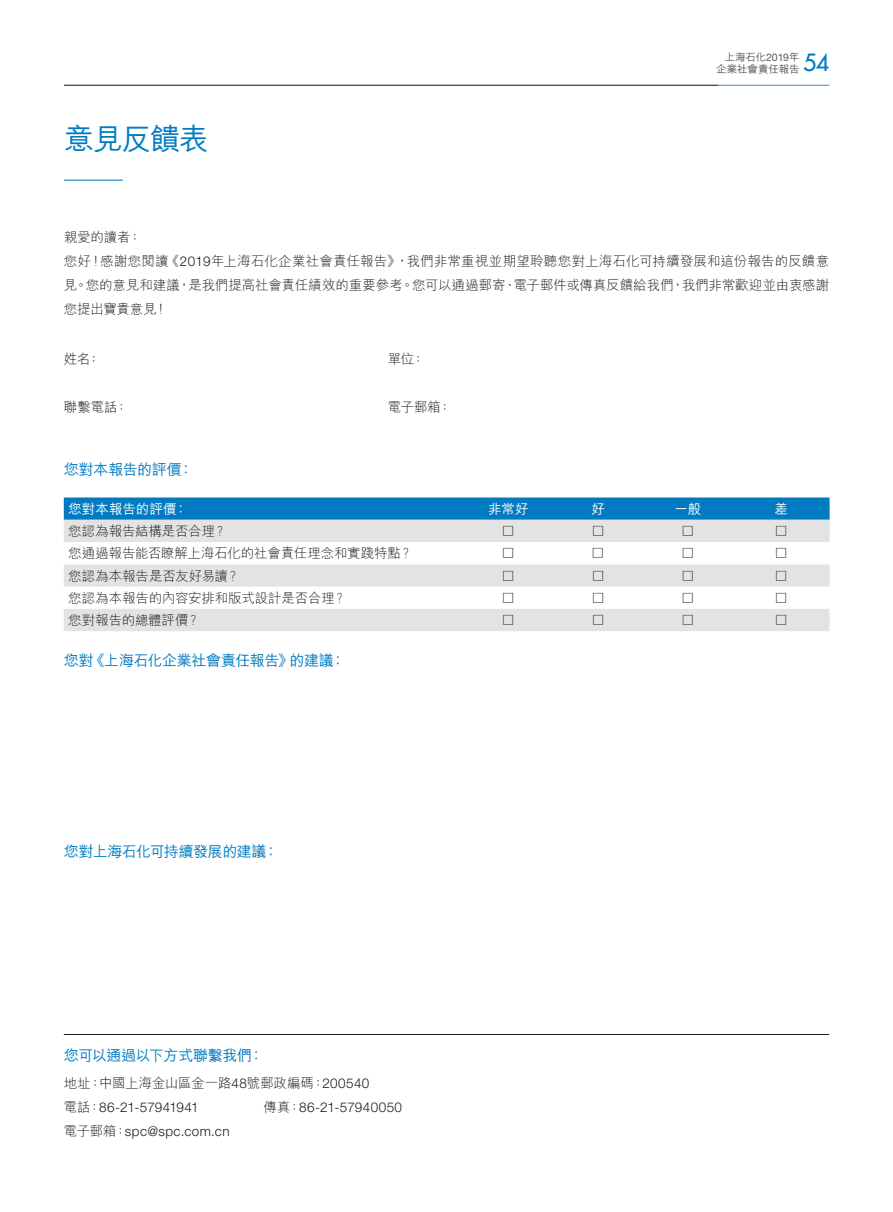
<style>
.page{position:relative;width:893px;height:1212px;background:#fff}
.page>*{position:absolute;margin:0;border:0;box-sizing:border-box;transform-origin:0 0}
.t1{font:30px "M Hei HK Medium E Ten B5 H";letter-spacing:-.05em;color:#007bc2}
.t2{font:15px "M Hei HK Medium E Ten B5 H";letter-spacing:-.03em;color:#007bc2}
.t3{font:13.5px/24px "M Hei HK Light E Ten B5 H";letter-spacing:-.005em;color:#1d1d1b}
.t4{font:300 13.5px "Helvetica Neue LT Std";letter-spacing:.025em;color:#1d1d1b}
.t5{font:300 13.5px "Helvetica Neue LT Std";color:#1d1d1b}
.t6{font:13.5px "M Hei HK Medium E Ten B5 H";letter-spacing:-.005em;color:#fff}
.t7{font:10.5px/12.6px "M Hei HK Medium E Ten B5 H";letter-spacing:-.015em;color:#575756}
.s1{font-family:"Helvetica Neue LT Std"}
.s2{font-family:"Helvetica Neue LT Std";font-weight:300}
.s3{font-family:"M Hei HK Light E Ten B5 H";font-weight:400}
</style>
<div class="page">
<hr style="left:716px;top:85px;width:113px;height:1px;background:#4794d0">
<hr style="left:64px;top:85px;width:653px;height:1px;background:#1d1d1b">
<div style="left:64px;top:498px;width:765px;height:22px;background:#007bc2"></div>
<svg style="left:64px;top:520px;width:765px;height:111px;fill:#e3e3e3"></svg>
<svg style="left:64px;top:542px;width:765px;height:22px"></svg>
<hr style="left:64px;top:1034px;width:765px;height:1px;background:#1d1d1b">
<hr style="left:64px;top:180px;width:59px;height:1px;background:#007bc2">
<h1 class="t1" style="left:64px;top:128px;width:146px">意見反饋表</h1>
<p class="t7" style="left:716px;top:52px;width:115px;text-indent:9px">上海石化<span class="s1">2019</span>年<br>企業社會責任報告 <sup>54</sup></p>
<p class="t3" style="left:64px;top:227px;width:767px">親愛的讀者：<br>您好！感謝您閱讀《<span class="s2">2019</span>年上海石化企業社會責任報告》，我們非常重視並期望聆聽您對上海石化可持續發展和這份報告的反饋意見。您的意見和建議，是我們提高社會責任績效的重要參考。您可以通過郵寄、電子郵件或傳真反饋給我們，我們非常歡迎並由衷感謝您提出寶貴意見！</p>
<p class="t3" style="left:64px;top:349px;width:38px">姓名：</p>
<p class="t3" style="left:388px;top:349px;width:39px">單位：</p>
<p class="t3" style="left:64px;top:397px;width:66px">聯繫電話：</p>
<p class="t3" style="left:388px;top:397px;width:65px">電子郵箱：</p>
<p class="t2" style="left:64px;top:464px;width:131px">您對本報告的評價：</p>
<p class="t6" style="left:68px;top:504px;width:121px">您對本報告的評價：</p>
<p class="t6" style="left:488px;top:504px;width:42px">非常好</p>
<p class="t6" style="left:591px;top:504px;width:15px">好</p>
<p class="t6" style="left:674px;top:504px;width:28px">一般</p>
<p class="t6" style="left:774px;top:504px;width:15px">差</p>
<p class="t3" style="left:68px;top:521px;width:160px">您認為報告結構是否合理？</p>
<p class="t3" style="left:501px;top:521px;width:15px">□</p>
<p class="t3" style="left:591px;top:521px;width:15px">□</p>
<p class="t3" style="left:681px;top:521px;width:15px">□</p>
<p class="t3" style="left:774px;top:521px;width:15px">□</p>
<p class="t3" style="left:68px;top:543px;width:346px">您通過報告能否瞭解上海石化的社會責任理念和實踐特點？</p>
<p class="t3" style="left:501px;top:543px;width:15px">□</p>
<p class="t3" style="left:591px;top:543px;width:15px">□</p>
<p class="t3" style="left:681px;top:543px;width:15px">□</p>
<p class="t3" style="left:774px;top:543px;width:15px">□</p>
<p class="t3" style="left:68px;top:565px;width:173px">您認為本報告是否友好易讀？</p>
<p class="t3" style="left:501px;top:565px;width:15px">□</p>
<p class="t3" style="left:591px;top:565px;width:15px">□</p>
<p class="t3" style="left:681px;top:565px;width:15px">□</p>
<p class="t3" style="left:774px;top:565px;width:15px">□</p>
<p class="t3" style="left:68px;top:588px;width:280px">您認為本報告的內容安排和版式設計是否合理？</p>
<p class="t3" style="left:501px;top:588px;width:15px">□</p>
<p class="t3" style="left:591px;top:588px;width:15px">□</p>
<p class="t3" style="left:681px;top:588px;width:15px">□</p>
<p class="t3" style="left:774px;top:588px;width:15px">□</p>
<p class="t3" style="left:68px;top:610px;width:133px">您對報告的總體評價？</p>
<p class="t3" style="left:501px;top:610px;width:15px">□</p>
<p class="t3" style="left:591px;top:610px;width:15px">□</p>
<p class="t3" style="left:681px;top:610px;width:15px">□</p>
<p class="t3" style="left:774px;top:610px;width:15px">□</p>
<p class="t2" style="left:64px;top:655px;width:283px">您對《上海石化企業社會責任報告》的建議：</p>
<p class="t2" style="left:64px;top:845px;width:216px">您對上海石化可持續發展的建議：</p>
<p class="t2" style="left:64px;top:1050px;width:201px">您可以通過以下方式聯繫我們：</p>
<p class="t3" style="left:64px;top:1072px;width:307px">地址：中國上海金山區金一路<span class="s2">48</span>號郵政編碼：<span class="s2">200540</span></p>
<p class="t5" style="left:64px;top:1102px;width:136px"><span class="s3">電話：</span>86-21-57941941</p>
<p class="t4" style="left:263px;top:1102px;width:140px"><span class="s3">傳真：</span>86-21-57940050</p>
<p class="t4" style="left:64px;top:1126px;width:167px"><span class="s3">電子郵箱：</span>spc@spc.com.cn</p>
</div>
